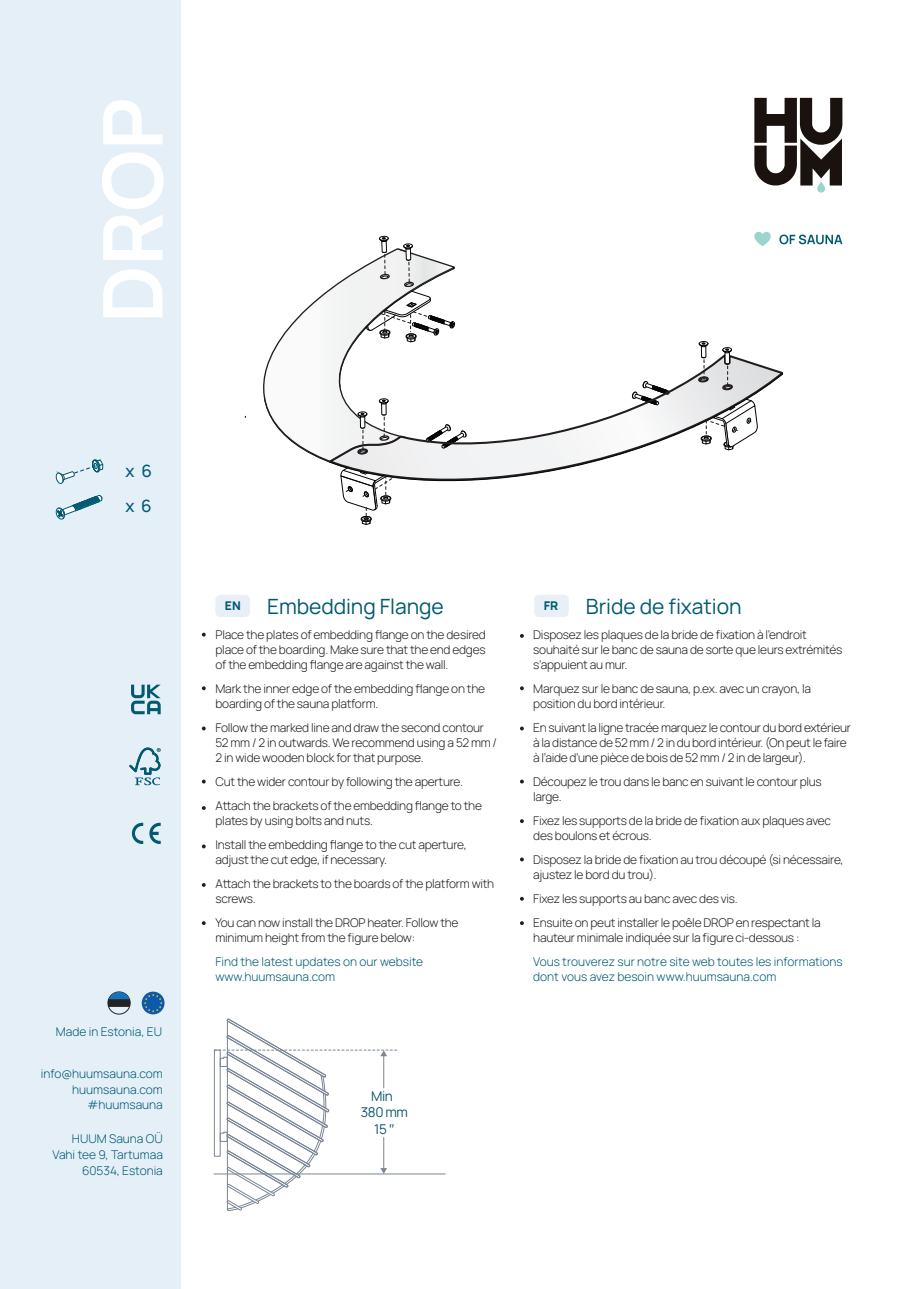
<style>
.page{position:relative;width:919px;height:1289px;background:#fff}
.page>*{position:absolute;margin:0;border:0;box-sizing:border-box;transform-origin:0 0}
.t1{font:700 82.35px "Manrope";color:#fff}
.t2{font:21px "Manrope";letter-spacing:-.005em;color:#005a70}
.t3{font:500 16.95px "Manrope";color:#005a70}
.t4{font:13.5px/16.2px "Manrope";letter-spacing:-.03em;color:#11566d;text-align:center}
.t5{font:300 12px/15px "Manrope";letter-spacing:-.02em;color:#231f20}
.t6{font:300 12px/15.6px "Manrope";color:#005a70;text-align:right}
.t7{font:800 12px "Manrope";color:#005a70}
.s1{font-family:"Source Sans Pro";font-size:14.1px}
</style>
<div class="page">
<div style="left:0;top:0;width:181px;height:1288px;background:#e4eff8"></div>
<svg style="left:132px;top:822px;width:29px;height:22px"></svg>
<svg style="left:129px;top:747px;width:32px;height:38px"></svg>
<svg style="left:131px;top:684px;width:30px;height:30px"></svg>
<svg style="left:202px;top:632px;width:4px;height:4px"></svg>
<svg style="left:202px;top:686px;width:4px;height:4px"></svg>
<svg style="left:202px;top:726px;width:4px;height:4px"></svg>
<svg style="left:202px;top:806px;width:4px;height:4px"></svg>
<svg style="left:202px;top:779px;width:4px;height:4px"></svg>
<svg style="left:202px;top:844px;width:4px;height:4px"></svg>
<svg style="left:202px;top:883px;width:4px;height:3px"></svg>
<svg style="left:202px;top:921px;width:4px;height:4px"></svg>
<svg style="left:708px;top:97px;width:135px;height:248px"></svg>
<svg style="left:708px;top:355px;width:76px;height:19px"></svg>
<svg style="left:467px;top:372px;width:316px;height:109px"></svg>
<svg style="left:698px;top:341px;width:10px;height:42px"></svg>
<svg style="left:721px;top:347px;width:11px;height:43px"></svg>
<svg style="left:263px;top:235px;width:204px;height:290px"></svg>
<svg style="left:700px;top:398px;width:58px;height:52px"></svg>
<svg style="left:55px;top:459px;width:49px;height:61px"></svg>
<hr style="left:214px;top:1173px;width:231px;height:1px;background:#7a8595">
<svg style="left:214px;top:1018px;width:184px;height:193px"></svg>
<div style="left:142px;top:991px;width:22px;height:23px;background:#0e59a9;border-radius:50%"></div>
<svg style="left:144px;top:993px;width:18px;height:19px"></svg>
<div style="left:108px;top:991px;width:22px;height:23px;border:1px solid #232322;border-radius:50%"></div>
<svg style="left:108px;top:991px;width:22px;height:15px"></svg>
<div style="left:215px;top:594px;width:35px;height:23px;background:#e8eff6;border-radius:5px"></div>
<div style="left:534px;top:594px;width:34px;height:23px;background:#e8eff6;border-radius:5px"></div>
<h1 class="t1" style="left:86px;top:323px;width:227px;rotate:-90deg">DROP</h1>
<h3 class="t3" style="left:126px;top:461px;width:28px">x 6</h3>
<h3 class="t3" style="left:126px;top:496px;width:28px">x 6</h3>
<p class="t6" style="left:56px;top:1024px;width:108px">Made in Estonia, EU</p>
<p class="t6" style="left:41px;top:1066px;width:123px">info@huumsauna.com huumsauna.com #huumsauna</p>
<p class="t6" style="left:52px;top:1131px;width:112px">HUUM Sauna OÜ<br>Vahi tee 9, Tartumaa<br>60534, Estonia</p>
<h2 class="t2" style="left:267px;top:591px;width:178px">Embedding Flange</h2>
<p class="t7" style="left:225px;top:599px;width:17px">EN</p>
<p class="t7" style="left:543px;top:599px;width:16px">FR</p>
<h2 class="t2" style="left:586px;top:591px;width:157px">Bride de fixation</h2>
<p class="t5" style="left:215px;top:627px;width:272px;text-align:justify">Place the plates of embedding flange on the desired place of the boarding. Make sure that the end edges of the embedding flange are against the wall.</p>
<p class="t5" style="left:215px;top:681px;width:271px">Mark the inner edge of the embedding flange on the boarding of the sauna platform.</p>
<p class="t5" style="left:215px;top:720px;width:283px">Follow the marked line and draw the second contour<br>52 mm / 2 in outwards. We recommend using a 52 mm /<br>2 in wide wooden block for that purpose.</p>
<p class="t5" style="left:215px;top:769px;width:268px;line-height:24px">Cut the wider contour by following the aperture.<br>Attach the brackets of the embedding flange to the</p>
<p class="t5" style="left:215px;top:808px;width:253px;line-height:24px">plates by using bolts and nuts.<br>Install the embedding flange to the cut aperture,</p>
<p class="t5" style="left:215px;top:847px;width:280px;line-height:24px">adjust the cut edge, if necessary.<br>Attach the brackets to the boards of the platform with</p>
<p class="t5" style="left:215px;top:886px;width:244px;line-height:24px">screws.<br>You can now install the DROP heater. Follow the</p>
<p class="t5" style="left:215px;top:930px;width:201px">minimum height from the figure below:</p>
<p class="t6" style="left:215px;top:954px;width:209px;line-height:15px;text-align:left">Find the latest updates on our website www.huumsauna.com</p>
<p class="t5" style="left:533px;top:626px;width:311px">Disposez les plaques de la bride de fixation à l’endroit souhaité sur le banc de sauna de sorte que leurs extrémités s’appuient au mur.</p>
<p class="t5" style="left:533px;top:680px;width:279px">Marquez sur le banc de sauna, p.ex. avec un crayon, la position du bord intérieur.</p>
<p class="t5" style="left:533px;top:719px;width:319px">En suivant la ligne tracée marquez le contour du bord extérieur à la distance de 52 mm / 2 in du bord intérieur. (On peut le faire à l’aide d’une pièce de bois de 52 mm / 2 in de largeur).</p>
<p class="t5" style="left:533px;top:773px;width:290px">Découpez le trou dans le banc en suivant le contour plus large.</p>
<p class="t5" style="left:533px;top:812px;width:299px">Fixez les supports de la bride de fixation aux plaques avec des boulons et écrous.</p>
<p class="t5" style="left:533px;top:851px;width:312px">Disposez la bride de fixation au trou découpé (si nécessaire, ajustez le bord du trou).</p>
<p class="t5" style="left:533px;top:886px;width:289px;line-height:24px">Fixez les supports au banc avec des vis.<br>Ensuite on peut installer le poêle DROP en respectant la</p>
<p class="t5" style="left:533px;top:929px;width:268px">hauteur minimale indiquée sur la figure ci-dessous :</p>
<p class="t6" style="left:533px;top:953px;width:311px;line-height:15px;text-align:left">Vous trouverez sur notre site web toutes les informations dont vous avez besoin www.huumsauna.com</p>
<p class="t4" style="left:361px;top:1087px;width:49px">Min<br>380 mm<br>15 <span class="s1">″</span></p>
</div>
